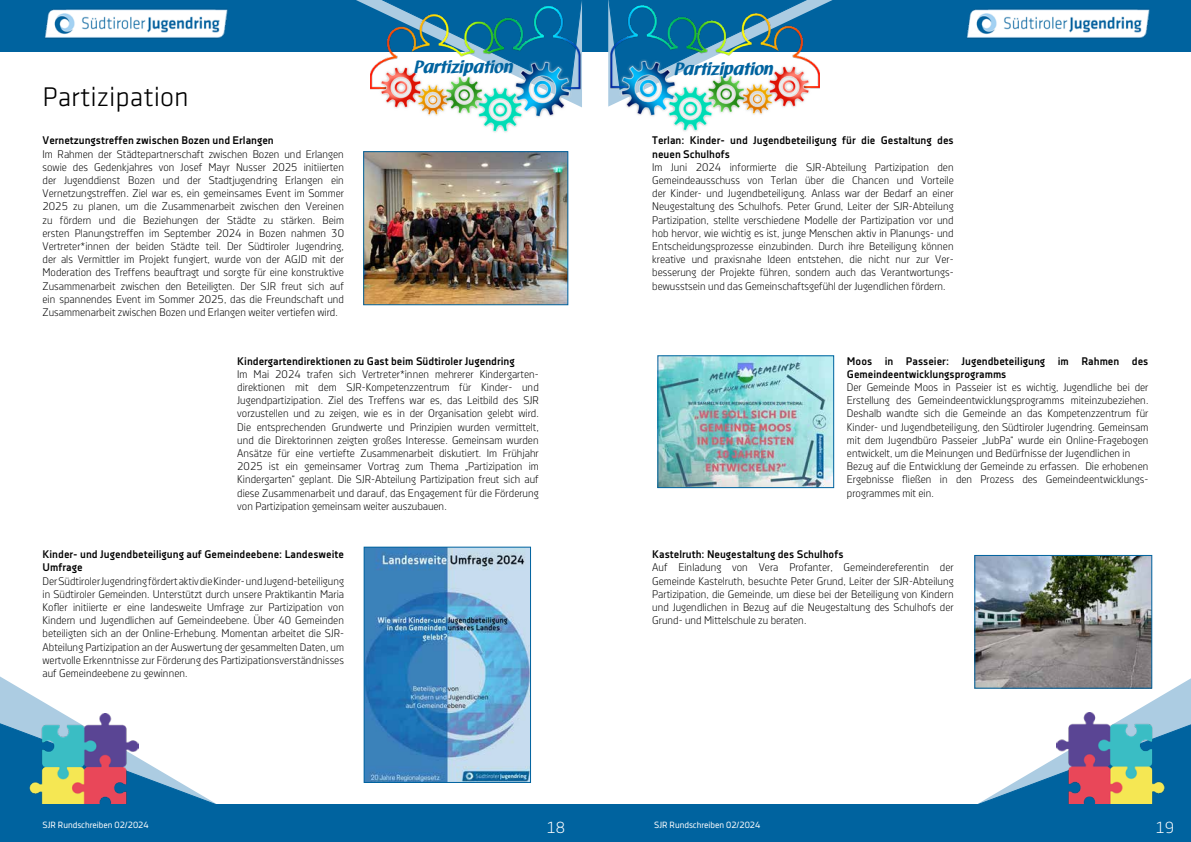
<style>
.page{position:relative;width:1191px;height:842px;background:#fff}
.page>*{position:absolute;margin:0;border:0;box-sizing:border-box;transform-origin:0 0}
.t1{font:300 28px "Klavika";color:#000}
.t2{font:18px "MODERATIO";color:#00639f}
.t3{font:16px "Decima Nova Pro Lt";color:#fff}
.t4{font:11px/13.2px "Decima Nova Pro Lt";color:#000;text-align:justify}
.t5{font:700 11px/13.2px "Decima Nova Pro";color:#000}
.t6{font:9px "Decima Nova Pro";color:#fff}
</style>
<div class="page">
<div style="left:0;top:0;width:1191px;height:52px;background:#00639f"></div>
<img style="left:45px;top:9px;width:183px;height:30px">
<img style="left:967px;top:9px;width:183px;height:30px">
<img style="left:394px;top:107px;width:188px;height:26px">
<svg style="left:0;top:676px;width:234px;height:129px"></svg>
<img style="left:18px;top:713px;width:120px;height:92px">
<svg style="left:960px;top:678px;width:231px;height:127px"></svg>
<img style="left:1056px;top:713px;width:120px;height:92px">
<img style="left:356px;top:0;width:477px;height:107px">
<img style="left:586px;top:0;width:233px;height:132px">
<div style="left:0;top:805px;width:1191px;height:37px;background:#00639f"></div>
<img style="left:365px;top:153px;width:201px;height:150px">
<div style="left:363px;top:151px;width:205px;height:154px;border:1px solid #00639f"></div>
<img style="left:365px;top:549px;width:164px;height:232px">
<div style="left:363px;top:547px;width:168px;height:236px;border:1px solid #00639f"></div>
<img style="left:659px;top:357px;width:173px;height:129px">
<div style="left:657px;top:355px;width:177px;height:133px;border:1px solid #00639f"></div>
<img style="left:976px;top:557px;width:174px;height:130px">
<div style="left:974px;top:555px;width:178px;height:134px;border:1px solid #00639f"></div>
<h1 class="t1" style="left:43px;top:82px;width:148px">Partizipation</h1>
<h2 class="t2" style="left:415px;top:55px;width:100px">Partizipation</h2>
<h2 class="t2" style="left:675px;top:58px;width:100px">Partizipation</h2>
<p class="t5" style="left:43px;top:134px;width:233px">Vernetzungstreffen zwischen Bozen und Erlangen</p>
<p class="t4" style="left:43px;top:147px;width:303px">Im Rahmen der Städtepartnerschaft zwischen Bozen und Erlangen sowie des Gedenkjahres von Josef Mayr Nusser 2025 initiierten der Jugenddienst Bozen und der Stadtjugendring Erlangen ein Vernetzungstreffen. Ziel war es, ein gemeinsames Event im Sommer 2025 zu planen, um die Zusammenarbeit zwischen den Vereinen zu fördern und die Beziehungen der Städte zu stärken. Beim ersten Planungstreffen im September 2024 in Bozen nahmen 30<br>Vertreter*innen der beiden Städte teil. Der Südtiroler Jugendring, der als Vermittler im Projekt fungiert, wurde von der AGJD mit der Moderation des Treffens beauftragt und sorgte für eine konstruktive Zusammenarbeit zwischen den Beteiligten. Der SJR freut sich auf ein spannendes Event im Sommer 2025, das die Freundschaft und Zusammenarbeit zwischen Bozen und Erlangen weiter vertiefen wird.</p>
<p class="t5" style="left:237px;top:355px;width:279px">Kindergartendirektionen zu Gast beim Südtiroler Jugendring</p>
<p class="t4" style="left:237px;top:367px;width:303px">Im Mai 2024 trafen sich Vertreter*innen mehrerer Kindergarten&shy;direktionen mit dem SJR-Kompetenzzentrum für Kinder- und Jugendpartizipation. Ziel des Treffens war es, das Leitbild des SJR vorzustellen und zu zeigen, wie es in der Organisation gelebt wird.<br>Die entsprechenden Grundwerte und Prinzipien wurden vermittelt, und die Direktorinnen zeigten großes Interesse. Gemeinsam wurden Ansätze für eine vertiefte Zusammenarbeit diskutiert. Im Frühjahr 2025 ist ein gemeinsamer Vortrag zum Thema „Partizipation im Kindergarten“ geplant. Die SJR-Abteilung Partizipation freut sich auf diese Zusammenarbeit und darauf, das Engagement für die Förderung von Partizipation gemeinsam weiter auszubauen.</p>
<p class="t5" style="left:43px;top:548px;width:303px">Kinder- und Jugendbeteiligung auf Gemeindeebene: Landesweite<br>Umfrage</p>
<p class="t4" style="left:43px;top:574px;width:303px">Der Südtiroler Jugendring fördert aktiv die Kinder- und Jugend-beteiligung in Südtiroler Gemeinden. Unterstützt durch unsere Praktikantin Maria Kofler initiierte er eine landesweite Umfrage zur Partizipation von Kindern und Jugendlichen auf Gemeindeebene. Über 40 Gemeinden beteiligten sich an der Online-Erhebung. Momentan arbeitet die SJR-Abteilung Partizipation an der Auswertung der gesammelten Daten, um wertvolle Erkenntnisse zur Förderung des Partizipationsverständnisses auf Gemeindeebene zu gewinnen.</p>
<p class="t5" style="left:652px;top:134px;width:303px">Terlan: Kinder- und Jugendbeteiligung für die Gestaltung des neuen Schulhofs</p>
<p class="t4" style="left:652px;top:160px;width:303px">Im Juni 2024 informierte die SJR-Abteilung Partizipation den Gemeindeausschuss von Terlan über die Chancen und Vorteile der Kinder- und Jugendbeteiligung. Anlass war der Bedarf an einer Neugestaltung des Schulhofs. Peter Grund, Leiter der SJR-Abteilung Partizipation, stellte verschiedene Modelle der Partizipation vor und hob hervor, wie wichtig es ist, junge Menschen aktiv in Planungs- und Entscheidungsprozesse einzubinden. Durch ihre Beteiligung können kreative und praxisnahe Ideen entstehen, die nicht nur zur Ver&shy;besserung der Projekte führen, sondern auch das Verantwortungs&shy;bewusstsein und das Gemeinschaftsgefühl der Jugendlichen fördern.</p>
<p class="t5" style="left:847px;top:355px;width:303px">Moos in Passeier: Jugendbeteiligung im Rahmen des<br>Gemeindeentwicklungsprogramms</p>
<p class="t4" style="left:847px;top:380px;width:303px;text-align:left">Der Gemeinde Moos in Passeier ist es wichtig, Jugendliche bei der Erstellung des Gemeindeentwicklungsprogramms miteinzubeziehen.<br>Deshalb wandte sich die Gemeinde an das Kompetenzzentrum für Kinder- und Jugendbeteiligung, den Südtiroler Jugendring. Gemeinsam mit dem Jugendbüro Passeier „JubPa“ wurde ein Online-Fragebogen entwickelt, um die Meinungen und Bedürfnisse der Jugendlichen in Bezug auf die Entwicklung der Gemeinde zu erfassen. Die erhobenen Ergebnisse fließen in den Prozess des Gemeindeentwicklungs&shy;programmes mit ein.</p>
<p class="t5" style="left:652px;top:548px;width:193px">Kastelruth: Neugestaltung des Schulhofs</p>
<p class="t4" style="left:652px;top:561px;width:303px">Auf Einladung von Vera Profanter, Gemeindereferentin der Gemeinde Kastelruth, besuchte Peter Grund, Leiter der SJR-Abteilung Partizipation, die Gemeinde, um diese bei der Beteiligung von Kindern und Jugendlichen in Bezug auf die Neugestaltung des Schulhofs der Grund- und Mittelschule zu beraten.</p>
<p class="t6" style="left:43px;top:820px;width:108px">SJR Rundschreiben 02/2024</p>
<p class="t6" style="left:654px;top:820px;width:108px">SJR Rundschreiben 02/2024</p>
<h3 class="t3" style="left:546px;top:818px;width:20px">18</h3>
<h3 class="t3" style="left:1155px;top:818px;width:20px">19</h3>
</div>
